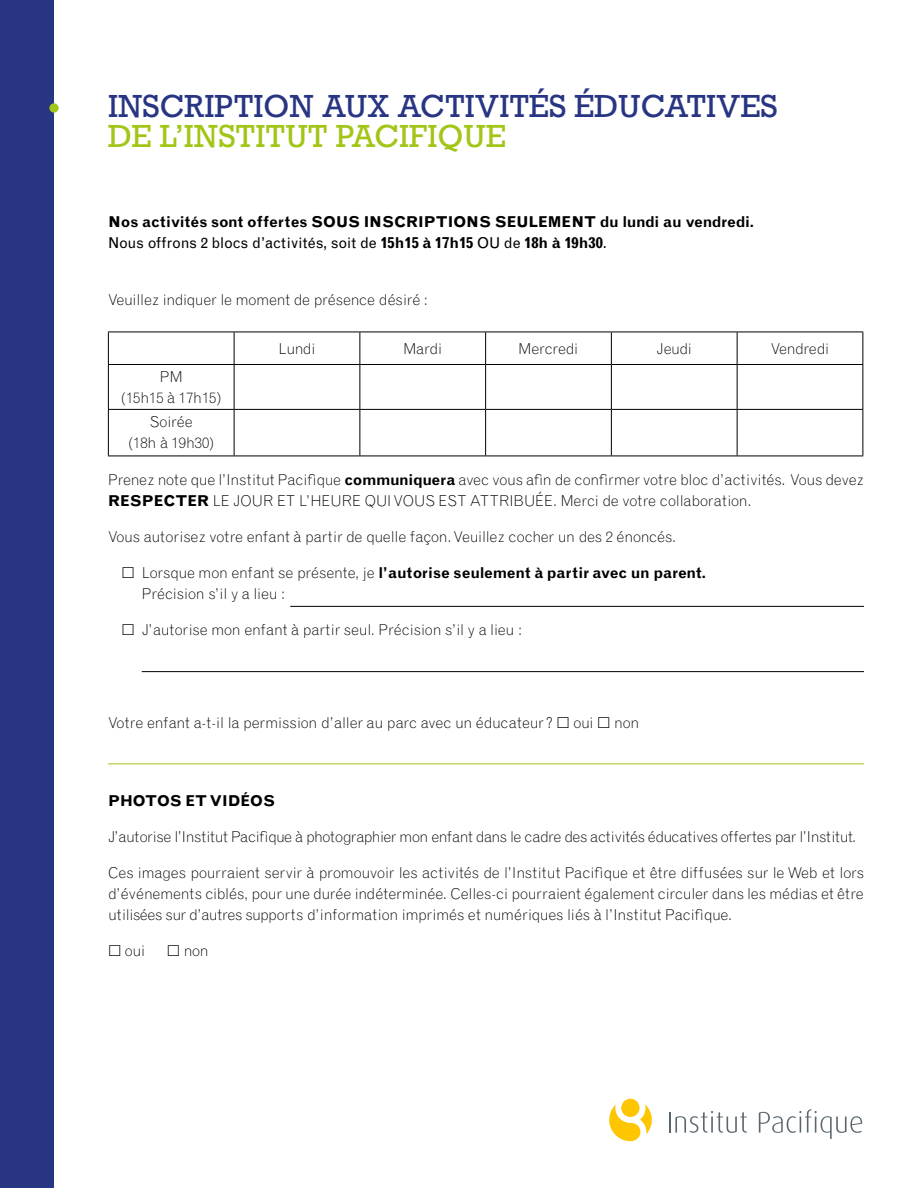
<style>
.page{position:relative;width:918px;height:1188px;background:#fff}
.page>*{position:absolute;margin:0;border:0;box-sizing:border-box;transform-origin:0 0}
.t1{font:30px "Rockwell";color:#283583}
.t2{font:30px "Rockwell";color:#a2c617}
.t3{font:300 15px/21px "Grotesque";letter-spacing:-.01em;color:#000}
.t4{font:700 15px/21px "Grotesque";color:#000}
.t5{font:300 15px "Grotesque";letter-spacing:-.035em;color:#000}
.s1{font-weight:400}
.s2{font-weight:700}
</style>
<div class="page">
<div style="left:0;top:0;width:54px;height:1188px;background:#283583"></div>
<svg style="left:49px;top:103px;width:10px;height:10px"></svg>
<div style="left:621px;top:1099px;width:19px;height:18px;background:#fdc600;border-radius:50%"></div>
<svg style="left:609px;top:1104px;width:43px;height:37px"></svg>
<hr style="left:669px;top:1112px;width:2px;height:21px;background:#59666f">
<svg style="left:675px;top:1111px;width:72px;height:22px"></svg>
<svg style="left:759px;top:1109px;width:103px;height:30px"></svg>
<hr style="left:290px;top:606px;width:574px;height:1px;background:#000">
<hr style="left:142px;top:671px;width:722px;height:1px;background:#000">
<hr style="left:108px;top:763px;width:756px;height:1px;background:#a2c617">
<hr style="left:108px;top:332px;width:126px;height:1px;background:#000">
<hr style="left:108px;top:332px;width:1px;height:32px;background:#000">
<hr style="left:234px;top:332px;width:126px;height:1px;background:#000">
<hr style="left:234px;top:332px;width:1px;height:32px;background:#000">
<hr style="left:360px;top:332px;width:126px;height:1px;background:#000">
<hr style="left:360px;top:332px;width:1px;height:32px;background:#000">
<hr style="left:486px;top:332px;width:125px;height:1px;background:#000">
<hr style="left:485px;top:332px;width:1px;height:32px;background:#000">
<hr style="left:611px;top:332px;width:126px;height:1px;background:#000">
<hr style="left:611px;top:332px;width:1px;height:32px;background:#000">
<hr style="left:737px;top:332px;width:126px;height:1px;background:#000">
<hr style="left:737px;top:332px;width:1px;height:32px;background:#000">
<hr style="left:862px;top:332px;width:1px;height:32px;background:#000">
<hr style="left:108px;top:364px;width:126px;height:1px;background:#000">
<hr style="left:108px;top:365px;width:1px;height:44px;background:#000">
<hr style="left:234px;top:364px;width:126px;height:1px;background:#000">
<hr style="left:234px;top:365px;width:1px;height:44px;background:#000">
<hr style="left:360px;top:364px;width:126px;height:1px;background:#000">
<hr style="left:360px;top:365px;width:1px;height:44px;background:#000">
<hr style="left:486px;top:364px;width:125px;height:1px;background:#000">
<hr style="left:485px;top:365px;width:1px;height:44px;background:#000">
<hr style="left:611px;top:364px;width:126px;height:1px;background:#000">
<hr style="left:611px;top:365px;width:1px;height:44px;background:#000">
<hr style="left:737px;top:364px;width:126px;height:1px;background:#000">
<hr style="left:737px;top:365px;width:1px;height:44px;background:#000">
<hr style="left:862px;top:365px;width:1px;height:44px;background:#000">
<hr style="left:108px;top:409px;width:126px;height:1px;background:#000">
<hr style="left:108px;top:410px;width:1px;height:46px;background:#000">
<hr style="left:234px;top:409px;width:126px;height:1px;background:#000">
<hr style="left:234px;top:410px;width:1px;height:46px;background:#000">
<hr style="left:360px;top:409px;width:126px;height:1px;background:#000">
<hr style="left:360px;top:410px;width:1px;height:46px;background:#000">
<hr style="left:486px;top:409px;width:125px;height:1px;background:#000">
<hr style="left:485px;top:410px;width:1px;height:46px;background:#000">
<hr style="left:611px;top:409px;width:126px;height:1px;background:#000">
<hr style="left:611px;top:410px;width:1px;height:46px;background:#000">
<hr style="left:737px;top:409px;width:126px;height:1px;background:#000">
<hr style="left:737px;top:410px;width:1px;height:46px;background:#000">
<hr style="left:862px;top:410px;width:1px;height:46px;background:#000">
<hr style="left:108px;top:456px;width:126px;height:1px;background:#000">
<hr style="left:234px;top:456px;width:126px;height:1px;background:#000">
<hr style="left:360px;top:456px;width:126px;height:1px;background:#000">
<hr style="left:486px;top:456px;width:125px;height:1px;background:#000">
<hr style="left:611px;top:456px;width:126px;height:1px;background:#000">
<hr style="left:737px;top:456px;width:126px;height:1px;background:#000">
<h1 class="t1" style="left:108px;top:88px;width:671px">INSCRIPTION AUX ACTIVITÉS ÉDUCATIVES</h1>
<h1 class="t2" style="left:108px;top:118px;width:400px">DE L’INSTITUT PACIFIQUE</h1>
<p class="t4" style="left:108px;top:212px;width:648px">Nos activités sont offertes SOUS INSCRIPTIONS SEULEMENT du lundi au vendredi.<br><span class="s1">Nous offrons 2 blocs d’activités, soit de</span> 15h15 à 17h15 <span class="s1">OU de</span> 18h à 19h30<span class="s1">.</span></p>
<p class="t3" style="left:108px;top:289px;width:321px">Veuillez indiquer le moment de présence désiré :</p>
<p class="t3" style="left:121px;top:367px;width:102px;text-align:center">PM<br>(15h15 à 17h15)</p>
<p class="t3" style="left:128px;top:411px;width:87px;text-align:center">Soirée<br>(18h à 19h30)</p>
<p class="t3" style="left:279px;top:338px;width:38px">Lundi</p>
<p class="t3" style="left:403px;top:338px;width:40px">Mardi</p>
<p class="t3" style="left:519px;top:338px;width:61px">Mercredi</p>
<p class="t3" style="left:656px;top:338px;width:37px">Jeudi</p>
<p class="t5" style="left:771px;top:340px;width:60px">Vendredi</p>
<p class="t3" style="left:108px;top:469px;width:757px">Prenez note que l’Institut Pacifique <span class="s2">communiquera</span> avec vous afin de confirmer votre bloc d’activités. Vous devez<br><span class="s2">RESPECTER</span> LE JOUR ET L’HEURE QUI VOUS EST ATTRIBUÉE. Merci de votre collaboration.</p>
<p class="t3" style="left:108px;top:526px;width:570px">Vous autorisez votre enfant à partir de quelle façon. Veuillez cocher un des 2 énoncés.</p>
<p class="t3" style="left:142px;top:562px;width:566px">Lorsque mon enfant se présente, je <span class="s2">l’autorise seulement à partir avec un parent.<br></span>Précision s’il y a lieu :</p>
<p class="t3" style="left:142px;top:619px;width:382px">J’autorise mon enfant à partir seul. Précision s’il y a lieu :</p>
<p class="t3" style="left:108px;top:712px;width:446px">Votre enfant a-t-il la permission d’aller au parc avec un éducateur ?</p>
<p class="t3" style="left:573px;top:712px;width:22px">oui</p>
<p class="t3" style="left:614px;top:712px;width:27px">non</p>
<p class="t4" style="left:108px;top:791px;width:169px">PHOTOS ET VIDÉOS</p>
<p class="t3" style="left:108px;top:826px;width:750px">J’autorise l’Institut Pacifique à photographier mon enfant dans le cadre des activités éducatives offertes par l’Institut.</p>
<p class="t3" style="left:108px;top:862px;width:758px;text-align:justify">Ces images pourraient servir à promouvoir les activités de l’Institut Pacifique et être diffusées sur le Web et lors d’événements ciblés, pour une durée indéterminée. Celles-ci pourraient également circuler dans les médias et être utilisées sur d’autres supports d’information imprimés et numériques liés à l’Institut Pacifique.</p>
<p class="t3" style="left:125px;top:940px;width:22px">oui</p>
<p class="t3" style="left:184px;top:940px;width:27px">non</p>
</div>
